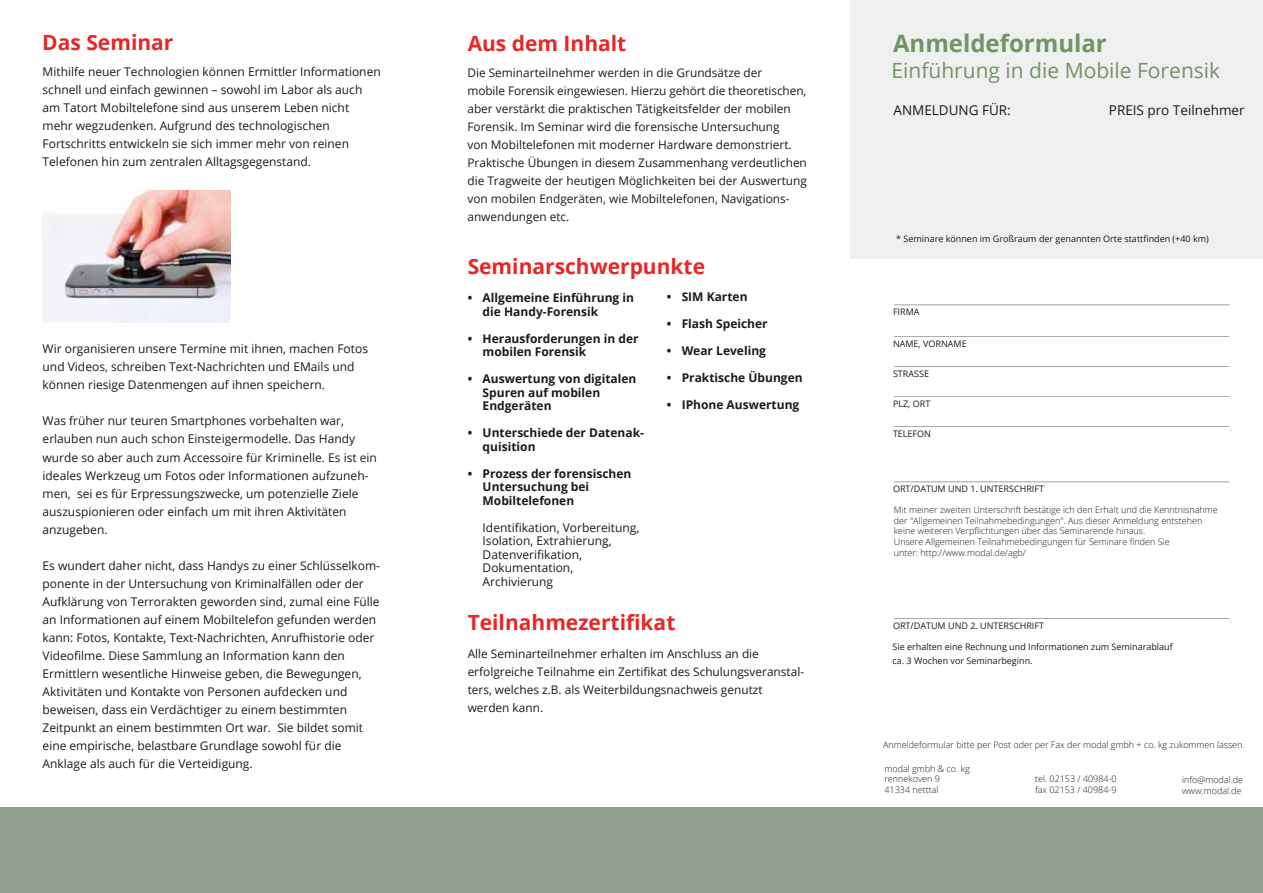
<style>
.page{position:relative;width:1263px;height:893px;background:#fff}
.page>*{position:absolute;margin:0;border:0;box-sizing:border-box;transform-origin:0 0}
.t1{font:700 24px "Open Sans";color:#739367}
.t2{font:700 21px "Open Sans";color:#e62726}
.t3{font:21px "Open Sans";color:#739367}
.t4{font:13.5px "Open Sans";color:#1a1a18}
.t5{font:12px/18px "Open Sans";color:#1a1a18}
.t6{font:700 12px/13.5px "Open Sans";color:#1a1a18}
.t7{font:11.85px/18px "Open Sans";color:#1a1a18}
.t8{font:300 9px/10.8px "Open Sans";color:#1a1a18}
.t9{font:9px/13.5px "Open Sans";color:#1a1a18}
</style>
<div class="page">
<div style="left:850px;top:0;width:413px;height:258px;background:#efefef"></div>
<hr style="left:894px;top:305px;width:335px;height:1px;background:#3d4047">
<hr style="left:894px;top:336px;width:335px;height:1px;background:#3d4047">
<hr style="left:894px;top:366px;width:335px;height:1px;background:#3d4047">
<hr style="left:894px;top:396px;width:335px;height:1px;background:#3d4047">
<hr style="left:894px;top:426px;width:335px;height:1px;background:#3d4047">
<hr style="left:894px;top:482px;width:335px;height:1px;background:#3d4047">
<hr style="left:894px;top:618px;width:335px;height:1px;background:#3d4047">
<div style="left:0;top:808px;width:1263px;height:85px;background:#94a090"></div>
<img style="left:42px;top:191px;width:188px;height:131px">
<h2 class="t2" style="left:42px;top:27px;width:133px">Das Seminar</h2>
<p class="t5" style="left:43px;top:63px;width:340px">Mithilfe neuer Technologien können Ermittler Informationen schnell und einfach gewinnen – sowohl im Labor als auch am Tatort Mobiltelefone sind aus unserem Leben nicht mehr wegzudenken. Aufgrund des technologischen Fortschritts entwickeln sie sich immer mehr von reinen Telefonen hin zum zentralen Alltagsgegenstand.</p>
<p class="t5" style="left:43px;top:340px;width:327px">Wir organisieren unsere Termine mit ihnen, machen Fotos und Videos, schreiben Text-Nachrichten und EMails und können riesige Datenmengen auf ihnen speichern.</p>
<p class="t5" style="left:43px;top:412px;width:336px">Was früher nur teuren Smartphones vorbehalten war, erlauben nun auch schon Einsteigermodelle. Das Handy wurde so aber auch zum Accessoire für Kriminelle. Es ist ein ideales Werkzeug um Fotos oder Informationen aufzuneh&shy;men, sei es für Erpressungszwecke, um potenzielle Ziele auszuspionieren oder einfach um mit ihren Aktivitäten anzugeben.</p>
<p class="t5" style="left:43px;top:556px;width:339px">Es wundert daher nicht, dass Handys zu einer Schlüsselkom&shy;ponente in der Untersuchung von Kriminalfällen oder der Aufklärung von Terrorakten geworden sind, zumal eine Fülle an Informationen auf einem Mobiltelefon gefunden werden kann: Fotos, Kontakte, Text-Nachrichten, Anrufhistorie oder Videofilme. Diese Sammlung an Information kann den Ermittlern wesentliche Hinweise geben, die Bewegungen, Aktivitäten und Kontakte von Personen aufdecken und beweisen, dass ein Verdächtiger zu einem bestimmten Zeitpunkt an einem bestimmten Ort war. Sie bildet somit eine empirische, belastbare Grundlage sowohl für die Anklage als auch für die Verteidigung.</p>
<h2 class="t2" style="left:468px;top:29px;width:160px">Aus dem Inhalt</h2>
<p class="t7" style="left:467px;top:63px;width:341px">Die Seminarteilnehmer werden in die Grundsätze der<br>mobile Forensik eingewiesen. Hierzu gehört die theoretischen, aber verstärkt die praktischen Tätigkeitsfelder der mobilen Forensik. Im Seminar wird die forensische Untersuchung<br>von Mobiltelefonen mit moderner Hardware demonstriert.<br>Praktische Übungen in diesem Zusammenhang verdeutlichen die Tragweite der heutigen Möglichkeiten bei der Auswertung von mobilen Endgeräten, wie Mobiltelefonen, Navigations&shy;anwendungen etc.</p>
<h2 class="t2" style="left:468px;top:252px;width:239px">Seminarschwerpunkte</h2>
<p class="t6" style="left:483px;top:291px;width:153px">Allgemeine Einführung in die Handy-Forensik</p>
<p class="t6" style="left:483px;top:331px;width:157px">Herausforderungen in der mobilen Forensik</p>
<p class="t6" style="left:483px;top:372px;width:155px">Auswertung von digitalen<br>Spuren auf mobilen<br>Endgeräten</p>
<p class="t6" style="left:483px;top:426px;width:163px">Unterschiede der Datenak&shy;quisition</p>
<p class="t6" style="left:483px;top:466px;width:150px">Prozess der forensischen<br>Untersuchung bei<br>Mobiltelefonen</p>
<p class="t5" style="left:483px;top:520px;width:158px;line-height:13.5px">Identifikation, Vorbereitung,<br>Isolation, Extrahierung,<br>Datenverifikation,<br>Dokumentation,<br>Archivierung</p>
<p class="t6" style="left:682px;top:289px;width:67px">SIM Karten</p>
<p class="t6" style="left:682px;top:316px;width:88px">Flash Speicher</p>
<p class="t6" style="left:682px;top:343px;width:86px">Wear Leveling</p>
<p class="t6" style="left:682px;top:370px;width:122px">Praktische Übungen</p>
<p class="t6" style="left:682px;top:397px;width:119px">IPhone Auswertung</p>
<p class="t6" style="left:667px;top:289px;width:6px">•</p>
<p class="t6" style="left:667px;top:316px;width:6px">•</p>
<p class="t6" style="left:667px;top:343px;width:6px">•</p>
<p class="t6" style="left:667px;top:370px;width:6px">•</p>
<p class="t6" style="left:667px;top:397px;width:6px">•</p>
<p class="t6" style="left:468px;top:291px;width:6px">•</p>
<p class="t6" style="left:468px;top:331px;width:6px">•</p>
<p class="t6" style="left:468px;top:372px;width:6px">•</p>
<p class="t6" style="left:468px;top:426px;width:6px">•</p>
<p class="t6" style="left:468px;top:466px;width:6px">•</p>
<h2 class="t2" style="left:468px;top:608px;width:209px">Teilnahmezertifikat</h2>
<p class="t7" style="left:468px;top:645px;width:338px">Alle Seminarteilnehmer erhalten im Anschluss an die erfolgreiche Teilnahme ein Zertifikat des Schulungsveranstal&shy;ters, welches z.B. als Weiterbildungsnachweis genutzt werden kann.</p>
<h1 class="t1" style="left:893px;top:26px;width:215px">Anmeldeformular</h1>
<h2 class="t3" style="left:891px;top:56px;width:330px">Einführung in die Mobile Forensik</h2>
<p class="t4" style="left:893px;top:101px;width:119px">ANMELDUNG FÜR:</p>
<p class="t4" style="left:1109px;top:101px;width:137px">PREIS pro Teilnehmer</p>
<p class="t9" style="left:896px;top:232px;width:314px">* Seminare können im Großraum der genannten Orte stattfinden (+40 km)</p>
<p class="t9" style="left:893px;top:305px;width:28px">FIRMA</p>
<p class="t9" style="left:893px;top:336px;width:75px">NAME, VORNAME</p>
<p class="t9" style="left:893px;top:366px;width:38px">STRASSE</p>
<p class="t9" style="left:893px;top:396px;width:39px">PLZ, ORT</p>
<p class="t9" style="left:893px;top:426px;width:40px">TELEFON</p>
<p class="t9" style="left:893px;top:482px;width:153px">ORT/DATUM UND 1. UNTERSCHRIFT</p>
<p class="t8" style="left:894px;top:504px;width:325px">Mit meiner zweiten Unterschrift bestätige ich den Erhalt und die Kenntnisnahme der "Allgemeinen Teilnahmebedingungen". Aus dieser Anmeldung entstehen keine weiteren Verpflichtungen über das Seminarende hinaus.<br>Unsere Allgemeinen Teilnahmebedingungen für Seminare finden Sie<br>unter: http://www.modal.de/agb/</p>
<p class="t9" style="left:893px;top:618px;width:153px">ORT/DATUM UND 2. UNTERSCHRIFT</p>
<p class="t9" style="left:892px;top:640px;width:282px">Sie erhalten eine Rechnung und Informationen zum Seminarablauf ca. 3 Wochen vor Seminarbeginn.</p>
<p class="t8" style="left:883px;top:739px;width:363px">Anmeldeformular bitte per Post oder per Fax der modal gmbh + co. kg zukommen lassen.</p>
<p class="t8" style="left:884px;top:763px;width:87px">modal gmbh &amp; co. kg rennekoven 9<br>41334 netttal</p>
<p class="t8" style="left:1035px;top:773px;width:83px">tel. 02153 / 40984-0 fax 02153 / 40984-9</p>
<p class="t8" style="left:1182px;top:774px;width:63px">info@modal.de www.modal.de</p>
</div>
